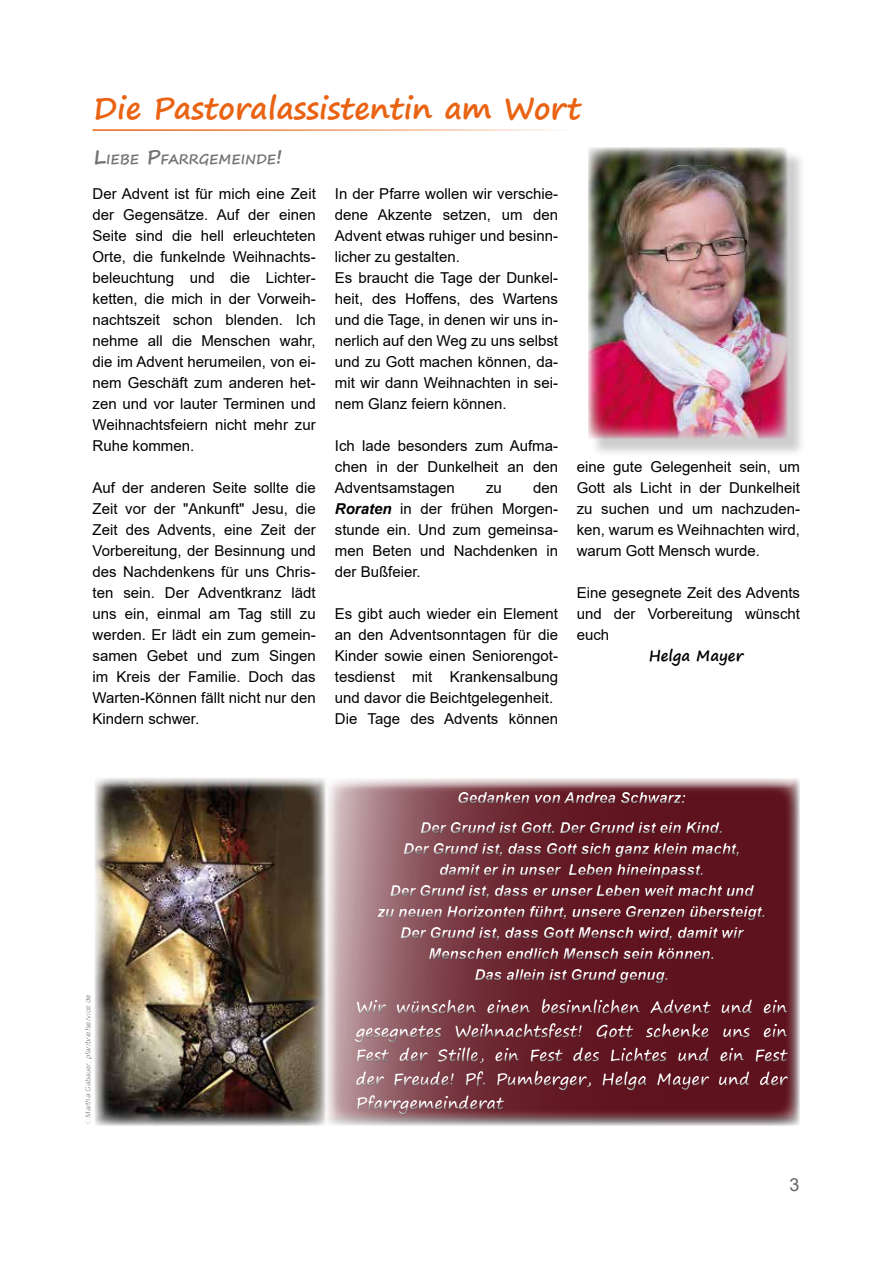
<style>
.page{position:relative;width:893px;height:1263px;background:#fff}
.page>*{position:absolute;margin:0;border:0;box-sizing:border-box;transform-origin:0 0}
.t1{font:700 30px "Segoe Print";color:#e96313}
.t2{font:18px "Arial";color:#646567}
.t3{font:700 16.5px/24px "Segoe Print";color:#fff;text-align:justify}
.t4{font:15px/21px "Arial";color:#000;text-align:justify}
.t5{font:italic 700 15px/21px "Arial";color:#fff;text-align:center}
.t6{font:700 15px "Segoe Print";color:#000}
.t7{font:700 13.65px "Segoe Print";color:#727375}
.t8{font:italic 7.5px "Arial";color:#646567}
.s1{font-size:19.5px}
.s2{font-weight:700;font-style:italic}
.s3{font-family:"Times New Roman"}
</style>
<div class="page">
<hr style="left:93px;top:129px;width:482px;height:2px;background:#e96313">
<div style="left:590px;top:150px;width:216px;height:308px;background:#000;opacity:.2"></div>
<img style="left:588px;top:148px;width:199px;height:291px">
<div style="left:93px;top:778px;width:234px;height:348px;background:#000;opacity:.75"></div>
<div style="left:324px;top:778px;width:477px;height:348px;background:#000;opacity:.75"></div>
<div style="left:349px;top:788px;width:450px;height:330px;background:#000;opacity:.75"></div>
<h1 class="t1" style="left:94px;top:81px;width:489px">Die Pastoralassistentin am Wort</h1>
<p class="t7" style="left:94px;top:146px;width:190px"><span class="s1">L</span>IEBE <span class="s1">P</span>FARRGEMEINDE<span class="s1">!</span></p>
<p class="t4" style="left:93px;top:183px;width:225px">Der Advent ist für mich eine Zeit der Gegensätze. Auf der einen Seite sind die hell erleuchteten Orte, die funkelnde Weihnachts&shy;beleuchtung und die Lichter&shy;ketten, die mich in der Vorweih&shy;nachtszeit schon blenden. Ich nehme all die Menschen wahr, die im Advent herumeilen, von ei&shy;nem Geschäft zum anderen het&shy;zen und vor lauter Terminen und Weihnachtsfeiern nicht mehr zur Ruhe kommen.</p>
<p class="t4" style="left:93px;top:477px;width:225px">Auf der anderen Seite sollte die Zeit vor der "Ankunft" Jesu, die Zeit des Advents, eine Zeit der Vorbereitung, der Besinnung und des Nachdenkens für uns Chris&shy;ten sein. Der Adventkranz lädt uns ein, einmal am Tag still zu werden. Er lädt ein zum gemein&shy;samen Gebet und zum Singen im Kreis der Familie. Doch das Warten-Können fällt nicht nur den Kindern schwer.</p>
<p class="t4" style="left:335px;top:183px;width:225px;text-align:left">In der Pfarre wollen wir verschie&shy;dene Akzente setzen, um den<br>Advent etwas ruhiger und besinn&shy;licher zu gestalten.<br>Es braucht die Tage der Dunkel&shy;heit, des Hoffens, des Wartens und die Tage, in denen wir uns in&shy;nerlich auf den Weg zu uns selbst und zu Gott machen können, da&shy;mit wir dann Weihnachten in sei&shy;nem Glanz feiern können.</p>
<p class="t4" style="left:335px;top:435px;width:225px">Ich lade besonders zum Aufma&shy;chen in der Dunkelheit an den Adventsamstagen</p>
<p class="t4" style="left:577px;top:456px;width:225px">eine gute Gelegenheit sein, um Gott als Licht in der Dunkelheit zu suchen und um nachzuden&shy;ken, warum es Weihnachten wird, warum Gott Mensch wurde.</p>
<p class="t4" style="left:577px;top:582px;width:225px">Eine gesegnete Zeit des Advents und der Vorbereitung wünscht euch</p>
<p class="t6" style="left:649px;top:642px;width:96px">Helga Mayer</p>
<p class="t4" style="left:335px;top:477px;width:225px;text-indent:198px">den <span class="s2">Roraten</span> in der frühen Morgen&shy;stunde ein. Und zum gemeinsa&shy;men Beten und Nachdenken in der Bußfeier.</p>
<p class="t4" style="left:335px;top:603px;width:225px;text-align:left">Es gibt auch wieder ein Element an den Adventsonntagen für die<br>Kinder sowie einen Seniorengot&shy;tesdienst mit Krankensalbung und davor die Beichtgelegenheit.<br>Die Tage des Advents können</p>
<p class="t4" style="left:486px;top:477px;width:17px">zu</p>
<p class="t8" style="left:83px;top:1125px;width:132px;rotate:-90deg"><span class="s3">©</span> Martha Gabauer, pfarrbriefservice.de</p>
<p class="t5" style="left:420px;top:783px;width:304px;line-height:30px">Gedanken von Andrea Schwarz:<br>Der Grund ist Gott. Der Grund ist ein Kind.</p>
<p class="t5" style="left:377px;top:839px;width:390px">Der Grund ist, dass Gott sich ganz klein macht,<br>damit er in unser Leben hineinpasst.<br>Der Grund ist, dass er unser Leben weit macht und<br>zu neuen Horizonten führt, unsere Grenzen übersteigt.<br>Der Grund ist, dass Gott Mensch wird, damit wir Menschen endlich Mensch sein können.<br>Das allein ist Grund genug.</p>
<p class="t3" style="left:356px;top:995px;width:433px">Wir wünschen einen besinnlichen Advent und ein gesegnetes Weihnachtsfest! Gott schenke uns ein Fest der Stille, ein Fest des Lichtes und ein Fest der Freude! Pf. Pumberger, Helga Mayer und der Pfarrgemeinderat</p>
<p class="t2" style="left:789px;top:1172px;width:12px">3</p>
</div>
